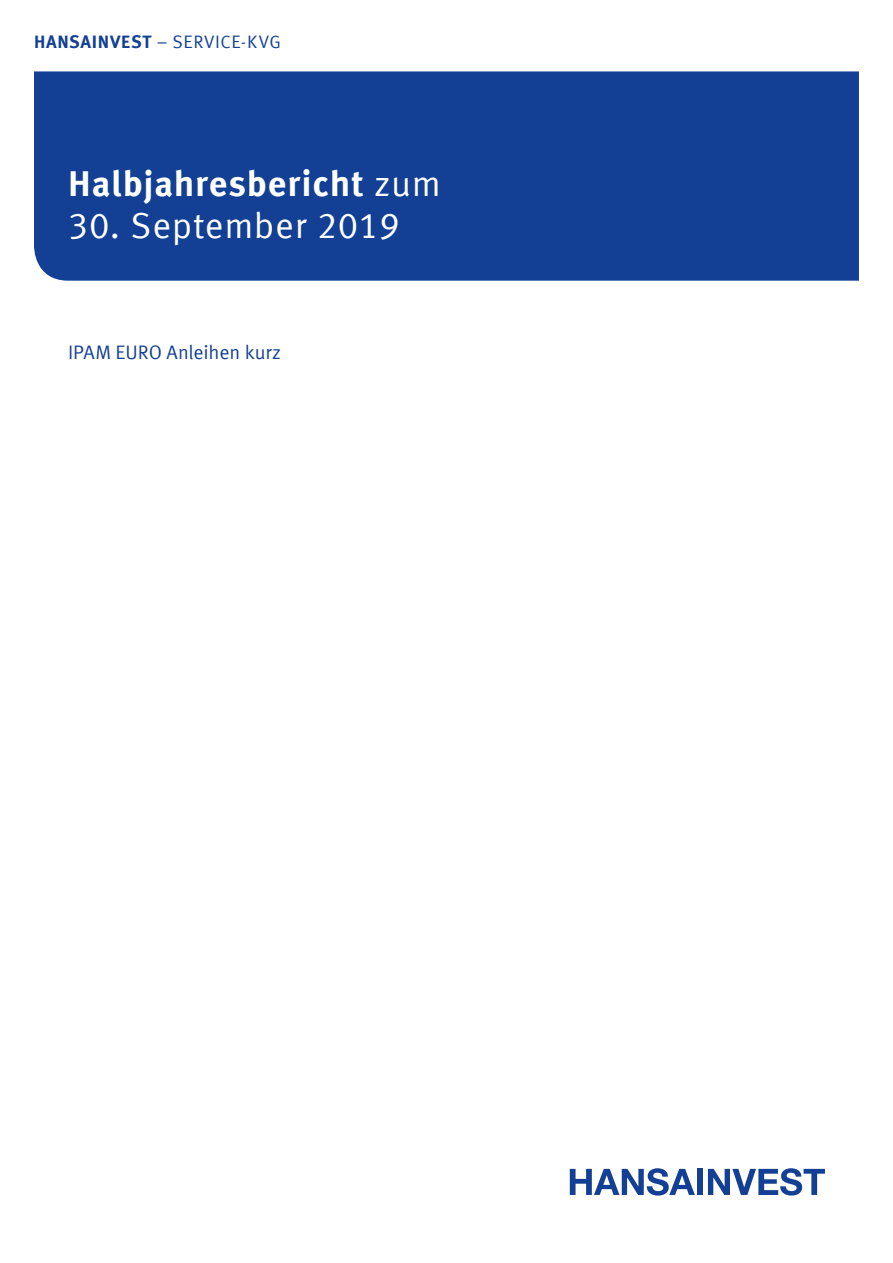
<style>
.page{position:relative;width:893px;height:1263px;background:#fff}
.page>*{position:absolute;margin:0;border:0;box-sizing:border-box;transform-origin:0 0}
.t1{font:700 36px "Meta Offc Pro";letter-spacing:.02em;color:#fff}
.t2{font:36px "Meta Offc Pro Norm";letter-spacing:.015em;color:#fff}
.t3{font:19.5px "Meta Offc Pro Norm";letter-spacing:-.005em;color:#134094}
.t4{font:18px "Meta Offc Pro Norm";letter-spacing:.03em;color:#134094}
.s1{font-family:"Meta Offc Pro";font-weight:700}
.s2{font-family:"Meta Offc Pro Norm";font-weight:400}
</style>
<div class="page">
<div style="left:34px;top:71px;width:825px;height:210px;background:#134094"></div>
<svg style="left:570px;top:1168px;width:125px;height:27px"></svg>
<div style="left:697px;top:1169px;width:6px;height:26px;background:#134094"></div>
<svg style="left:708px;top:1168px;width:117px;height:27px"></svg>
<p class="t4" style="left:34px;top:28px;width:248px"><span class="s1">HANSAINVEST</span> – SERVICE-KVG</p>
<h1 class="t1" style="left:68px;top:155px;width:374px">Halbjahresbericht <span class="s2">zum</span></h1>
<h1 class="t2" style="left:68px;top:198px;width:333px">30. September 2019</h1>
<p class="t3" style="left:68px;top:338px;width:215px">IPAM EURO Anleihen kurz</p>
</div>
